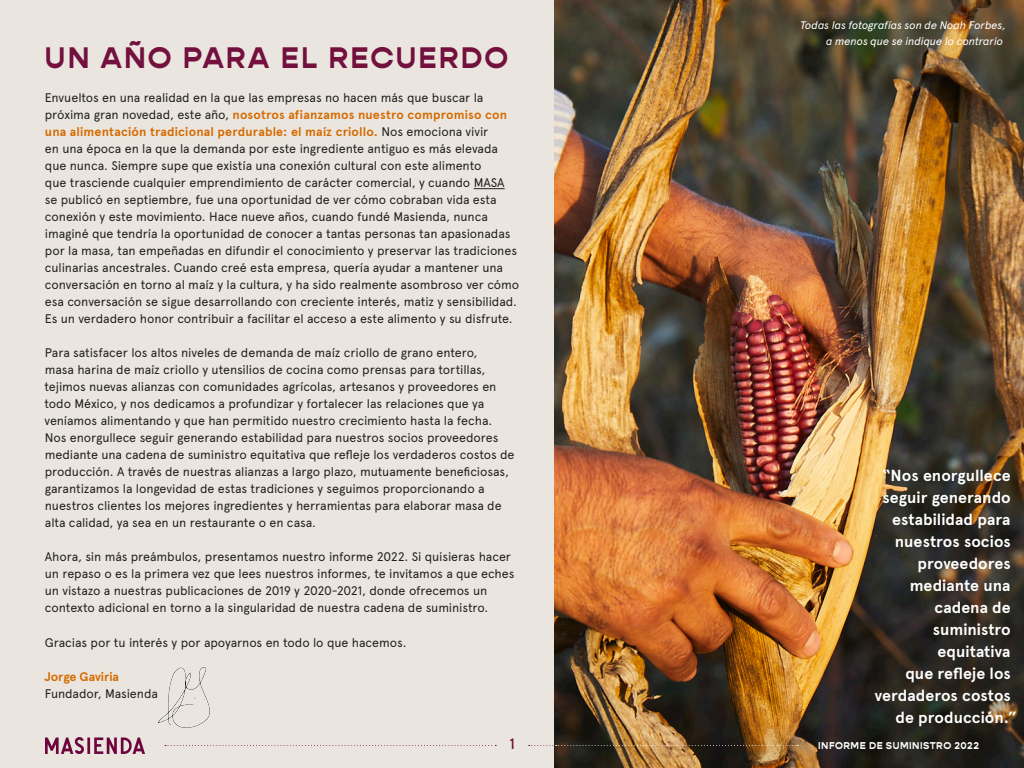
<style>
.page{position:relative;width:1024px;height:768px;background:#eae6df}
.page>*{position:absolute;margin:0;border:0;box-sizing:border-box;transform-origin:0 0}
.t1{font:700 30px "Gopher";letter-spacing:.07em;color:#73103e}
.t2{font:700 16px "Apercu Pro";color:#fff}
.t3{font:15px "El Maestro Espanol";color:#73103e}
.t4{font:12.5px/17px "Apercu Pro";letter-spacing:-.01em;color:#231f20}
.t5{font:700 12.5px "Apercu Pro";letter-spacing:-.005em;color:#d56a00}
.t6{font:italic 11px/15.5px "Apercu Pro";letter-spacing:-.015em;color:#fff;text-align:right}
.t7{font:700 10px "Gopher";letter-spacing:.05em;color:#fff}
.s1{font-weight:700;color:#d56a00}
</style>
<div class="page">
<img style="left:45px;top:737px;width:99px;height:16px">
<svg style="left:165px;top:745px;width:331px;height:1px"></svg>
<hr style="left:474px;top:188px;width:31px;height:1px;background:#231f20">
<img style="left:158px;top:667px;width:51px;height:61px">
<img style="left:554px;top:0;width:470px;height:768px">
<svg style="left:529px;top:745px;width:269px;height:1px"></svg>
<p class="t1" style="left:45px;top:40px;width:465px">UN AÑO PARA EL RECUERDO</p>
<p class="t4" style="left:45px;top:89px;width:476px">Envueltos en una realidad en la que las empresas no hacen más que buscar la próxima gran novedad, este año, <span class="s1">nosotros afianzamos nuestro compromiso con una alimentación tradicional perdurable: el maíz criollo.</span> Nos emociona vivir<br>en una época en la que la demanda por este ingrediente antiguo es más elevada que nunca. Siempre supe que existía una conexión cultural con este alimento<br>que trasciende cualquier emprendimiento de carácter comercial, y cuando MASA se publicó en septiembre, fue una oportunidad de ver cómo cobraban vida esta conexión y este movimiento. Hace nueve años, cuando fundé Masienda, nunca imaginé que tendría la oportunidad de conocer a tantas personas tan apasionadas por la masa, tan empeñadas en difundir el conocimiento y preservar las tradiciones culinarias ancestrales. Cuando creé esta empresa, quería ayudar a mantener una conversación en torno al maíz y la cultura, y ha sido realmente asombroso ver cómo esa conversación se sigue desarrollando con creciente interés, matiz y sensibilidad.<br>Es un verdadero honor contribuir a facilitar el acceso a este alimento y su disfrute.</p>
<p class="t4" style="left:44px;top:344px;width:472px">Para satisfacer los altos niveles de demanda de maíz criollo de grano entero,<br>masa harina de maíz criollo y utensilios de cocina como prensas para tortillas, tejimos nuevas alianzas con comunidades agrícolas, artesanos y proveedores en todo México, y nos dedicamos a profundizar y fortalecer las relaciones que ya veníamos alimentando y que han permitido nuestro crecimiento hasta la fecha.<br>Nos enorgullece seguir generando estabilidad para nuestros socios proveedores mediante una cadena de suministro equitativa que refleje los verdaderos costos de producción. A través de nuestras alianzas a largo plazo, mutuamente beneficiosas, garantizamos la longevidad de estas tradiciones y seguimos proporcionando a nuestros clientes los mejores ingredientes y herramientas para elaborar masa de alta calidad, ya sea en un restaurante o en casa.</p>
<p class="t4" style="left:45px;top:548px;width:471px">Ahora, sin más preámbulos, presentamos nuestro informe 2022. Si quisieras hacer un repaso o es la primera vez que lees nuestros informes, te invitamos a que eches un vistazo a nuestras publicaciones de 2019 y 2020-2021, donde ofrecemos un contexto adicional en torno a la singularidad de nuestra cadena de suministro.</p>
<p class="t4" style="left:45px;top:633px;width:363px">Gracias por tu interés y por apoyarnos en todo lo que hacemos.</p>
<p class="t5" style="left:45px;top:667px;width:76px">Jorge Gaviria</p>
<p class="t4" style="left:45px;top:684px;width:115px">Fundador, Masienda</p>
<p class="t6" style="left:800px;top:17px;width:207px">Todas las fotografías son de Noah Forbes, a menos que se indique lo contrario</p>
<p class="t2" style="left:882px;top:463px;width:131px">“Nos enorgullece</p>
<p class="t2" style="left:882px;top:485px;width:130px">seguir generando</p>
<p class="t2" style="left:892px;top:507px;width:120px">estabilidad para</p>
<p class="t2" style="left:895px;top:529px;width:117px">nuestros socios</p>
<p class="t2" style="left:917px;top:551px;width:95px">proveedores</p>
<p class="t2" style="left:910px;top:573px;width:102px">mediante una</p>
<p class="t2" style="left:934px;top:595px;width:78px">cadena de</p>
<p class="t2" style="left:933px;top:617px;width:79px">suministro</p>
<p class="t2" style="left:937px;top:639px;width:74px">equitativa</p>
<p class="t2" style="left:905px;top:661px;width:107px">que refleje los</p>
<p class="t2" style="left:875px;top:683px;width:137px">verdaderos costos</p>
<p class="t2" style="left:895px;top:705px;width:123px">de producción.”</p>
<p class="t3" style="left:510px;top:736px;width:6px">1</p>
<p class="t7" style="left:818px;top:740px;width:162px">INFORME DE SUMINISTRO 2022</p>
</div>
